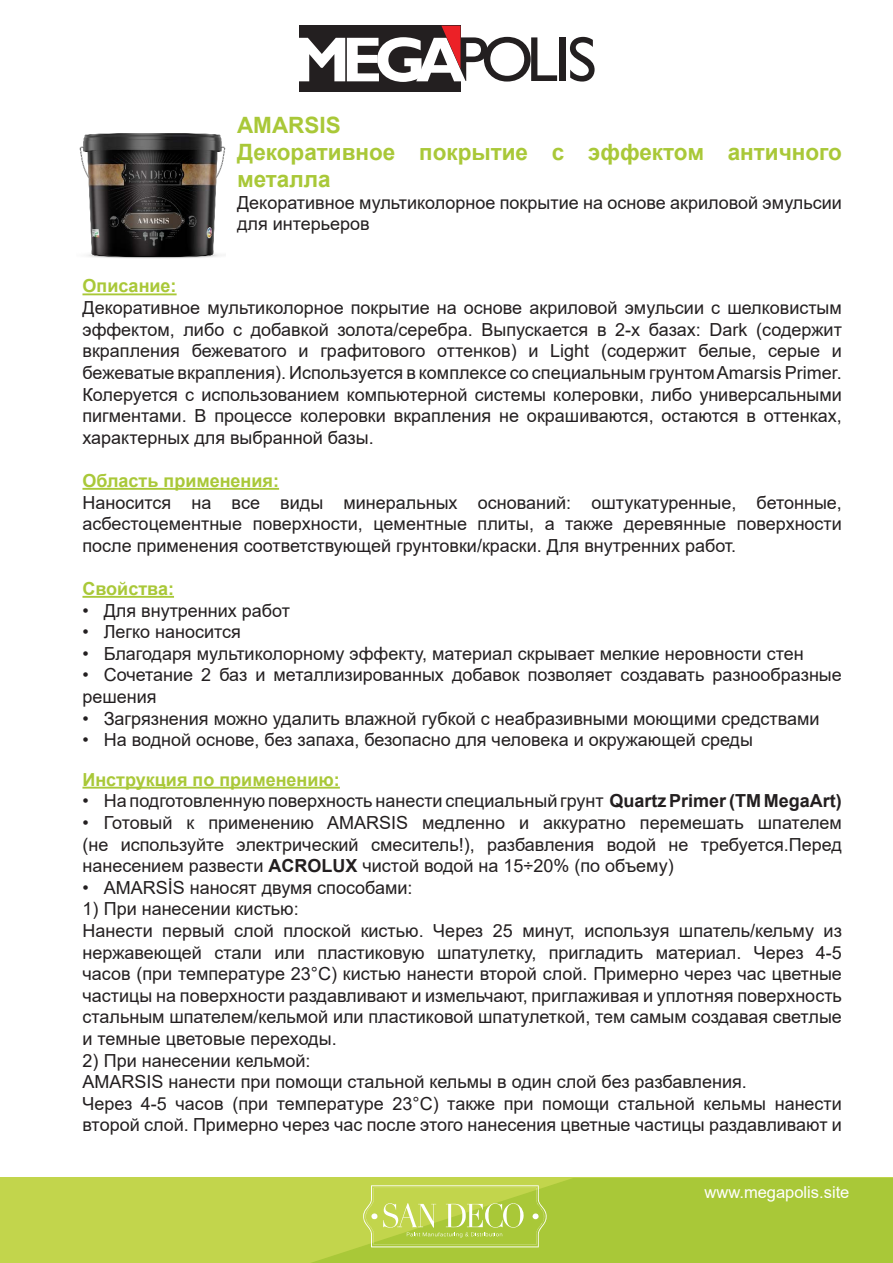
<style>
.page{position:relative;width:893px;height:1263px;background:#fff}
.page>*{position:absolute;margin:0;border:0;box-sizing:border-box;transform-origin:0 0}
.t1{font:700 22.5px/27px "Arial";color:#a9c838}
.t2{font:18px/21.6px "Arial";color:#231f20}
.t3{font:700 18px "Arial";color:#a9c838}
.t4{font:16.5px "Arial";color:#fff}
.s1{font-weight:700}
</style>
<div class="page">
<div style="left:0;top:1178px;width:893px;height:85px;background:#c2d54c"></div>
<svg style="left:311px;top:1178px;width:582px;height:85px;background:#acc93b"></svg>
<div style="left:560px;top:37px;width:6px;height:44px;background:#231f20"></div>
<svg style="left:570px;top:37px;width:25px;height:45px"></svg>
<div style="left:299px;top:26px;width:161px;height:66px;background:#231f20"></div>
<svg style="left:299px;top:26px;width:258px;height:56px"></svg>
<svg style="left:363px;top:1185px;width:185px;height:62px"></svg>
<hr style="left:82px;top:293px;width:95px;height:2px;background:#a9c838">
<hr style="left:82px;top:488px;width:197px;height:2px;background:#a9c838">
<hr style="left:82px;top:596px;width:92px;height:2px;background:#a9c838">
<hr style="left:82px;top:787px;width:258px;height:2px;background:#a9c838">
<img style="left:79px;top:133px;width:146px;height:125px">
<p class="t1" style="left:237px;top:112px;width:606px">AMARSIS<br>Декоративное покрытие с эффектом античного металла</p>
<p class="t2" style="left:237px;top:191px;width:606px">Декоративное мультиколорное покрытие на основе акриловой эмульсии для интерьеров</p>
<p class="t3" style="left:82px;top:273px;width:96px">Описание:</p>
<p class="t2" style="left:82px;top:297px;width:761px;text-align:justify">Декоративное мультиколорное покрытие на основе акриловой эмульсии с шелковистым эффектом, либо с добавкой золота/серебра. Выпускается в 2-х базах: Dark (содержит вкрапления бежеватого и графитового оттенков) и Light (содержит белые, серые и бежеватые вкрапления). Используется в комплексе со специальным грунтом Amarsis Primer.<br>Колеруется с использованием компьютерной системы колеровки, либо универсальными пигментами. В процессе колеровки вкрапления не окрашиваются, остаются в оттенках, характерных для выбранной базы.</p>
<p class="t3" style="left:82px;top:468px;width:198px">Область применения:</p>
<p class="t2" style="left:82px;top:491px;width:761px;text-align:justify">Наносится на все виды минеральных оснований: оштукатуренные, бетонные, асбестоцементные поверхности, цементные плиты, а также деревянные поверхности после применения соответствующей грунтовки/краски. Для внутренних работ.</p>
<p class="t3" style="left:82px;top:576px;width:93px">Свойства:</p>
<p class="t2" style="left:82px;top:599px;width:209px">• Для внутренних работ</p>
<p class="t2" style="left:82px;top:621px;width:160px">• Легко наносится</p>
<p class="t2" style="left:82px;top:642px;width:723px">• Благодаря мультиколорному эффекту, материал скрывает мелкие неровности стен</p>
<p class="t2" style="left:82px;top:664px;width:761px">• Сочетание 2 баз и металлизированных добавок позволяет создавать разнообразные решения</p>
<p class="t2" style="left:82px;top:707px;width:739px">• Загрязнения можно удалить влажной губкой с неабразивными моющими средствами</p>
<p class="t2" style="left:82px;top:729px;width:672px">• На водной основе, без запаха, безопасно для человека и окружающей среды</p>
<p class="t3" style="left:82px;top:767px;width:259px">Инструкция по применению:</p>
<p class="t2" style="left:82px;top:790px;width:761px">• На подготовленную поверхность нанести специальный грунт <span class="s1">Quartz Primer (ТМ MegaArt)</span></p>
<p class="t2" style="left:82px;top:812px;width:761px;text-align:justify">• Готовый к применению AMARSIS медленно и аккуратно перемешать шпателем (не используйте электрический смеситель!), разбавления водой не требуется.Перед нанесением развести <span class="s1">ACROLUX</span> чистой водой на 15÷20% (по объему)</p>
<p class="t2" style="left:82px;top:876px;width:332px">• AMARSİS наносят двумя способами:</p>
<p class="t2" style="left:82px;top:898px;width:761px">1) При нанесении кистью:<br>Нанести первый слой плоской кистью. Через 25 минут, используя шпатель/кельму из нержавеющей стали или пластиковую шпатулетку, пригладить материал. Через 4-5 часов (при температуре 23°C) кистью нанести второй слой. Примерно через час цветные частицы на поверхности раздавливают и измельчают, приглаживая и уплотняя поверхность стальным шпателем/кельмой или пластиковой шпатулеткой, тем самым создавая светлые и темные цветовые переходы.</p>
<p class="t2" style="left:82px;top:1049px;width:761px">2) При нанесении кельмой:<br>AMARSIS нанести при помощи стальной кельмы в один слой без разбавления.<br>Через 4-5 часов (при температуре 23°C) также при помощи стальной кельмы нанести второй слой. Примерно через час после этого нанесения цветные частицы раздавливают и</p>
<p class="t4" style="left:705px;top:1181px;width:146px">www.megapolis.site</p>
</div>
